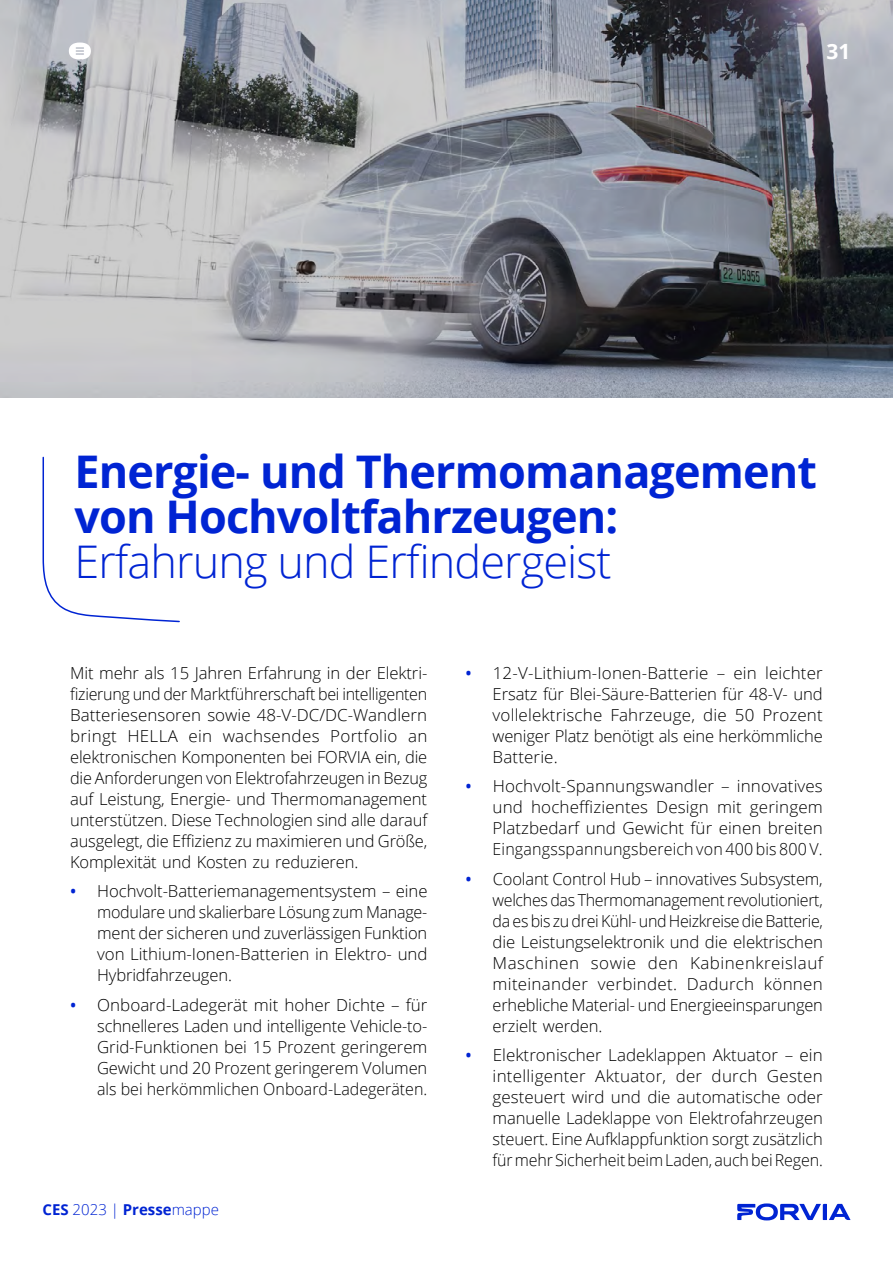
<style>
.page{position:relative;width:893px;height:1263px;background:#fff}
.page>*{position:absolute;margin:0;border:0;box-sizing:border-box;transform-origin:0 0}
.t1{font:700 45px/45px "Open Sans";letter-spacing:-.02em;color:#0024d3}
.t2{font:300 45px "Open Sans";letter-spacing:-.02em;color:#0024d3}
.t3{font:700 21px "Open Sans";color:#fff}
.t4{font:300 16.5px/21px "Open Sans";letter-spacing:-.01em;color:#000;text-align:justify}
.t5{font:300 15px "Open Sans";color:#0024d3}
.s1{font-weight:600;color:#0024d3}
.s2{font-weight:700}
</style>
<div class="page">
<svg style="left:42px;top:456px;width:138px;height:167px"></svg>
<svg style="left:0;top:0;width:893px;height:398px;background:#8d9096"></svg>
<svg style="left:737px;top:1203px;width:113px;height:17px"></svg>
<svg style="left:69px;top:43px;width:22px;height:17px"></svg>
<p class="t3" style="left:826px;top:36px;width:25px">31</p>
<h1 class="t1" style="left:74px;top:448px;width:744px">Energie- und Thermomanagement von Hochvoltfahrzeugen:</h1>
<h1 class="t2" style="left:74px;top:531px;width:539px">Erfahrung und Erfindergeist</h1>
<p class="t4" style="left:70px;top:662px;width:359px">Mit mehr als 15 Jahren Erfahrung in der Elektri&shy;fizierung und der Marktführerschaft bei intelligenten Batteriesensoren sowie 48-V-DC/DC-Wandlern bringt HELLA ein wachsendes Portfolio an elektronischen Komponenten bei FORVIA ein, die die Anforderungen von Elektrofahrzeugen in Bezug auf Leistung, Energie- und Thermomanagement unterstützen. Diese Technologien sind alle darauf ausgelegt, die Effizienz zu maximieren und Größe, Komplexität und Kosten zu reduzieren.</p>
<p class="t4" style="left:97px;top:880px;width:332px;text-indent:-27px"><span class="s1">•</span> Hochvolt-Batteriemanagementsystem – eine modulare und skalierbare Lösung zum Manage&shy;ment der sicheren und zuverlässigen Funktion von Lithium-Ionen-Batterien in Elektro- und Hybridfahrzeugen.</p>
<p class="t4" style="left:97px;top:994px;width:332px;text-indent:-27px"><span class="s1">•</span> Onboard-Ladegerät mit hoher Dichte – für schnelleres Laden und intelligente Vehicle-to-Grid-Funktionen bei 15 Prozent geringerem Gewicht und 20 Prozent geringerem Volumen als bei herkömmlichen Onboard-Ladegeräten.</p>
<p class="t5" style="left:43px;top:1199px;width:178px"><span class="s2">CES</span> 2023 | <span class="s2">Presse</span>mappe</p>
<p class="t4" style="left:493px;top:662px;width:332px;text-indent:-27px"><span class="s1">•</span> 12-V-Lithium-Ionen-Batterie – ein leichter Ersatz für Blei-Säure-Batterien für 48-V- und vollelektrische Fahrzeuge, die 50 Prozent weniger Platz benötigt als eine herkömmliche Batterie.</p>
<p class="t4" style="left:493px;top:775px;width:332px;text-indent:-27px"><span class="s1">•</span> Hochvolt-Spannungswandler – innovatives und hocheffizientes Design mit geringem Platzbedarf und Gewicht für einen breiten Eingangsspannungsbereich von 400 bis 800 V.</p>
<p class="t4" style="left:493px;top:868px;width:332px;text-indent:-27px"><span class="s1">•</span> Coolant Control Hub – innovatives Subsystem, welches das Thermomanagement revolutioniert, da es bis zu drei Kühl- und Heizkreise die Batterie, die Leistungselektronik und die elektrischen Maschinen sowie den Kabinenkreislauf miteinander verbindet. Dadurch können erhebliche Material- und Energieeinsparungen erzielt werden.</p>
<p class="t4" style="left:493px;top:1044px;width:332px;text-indent:-27px"><span class="s1">•</span> Elektronischer Ladeklappen Aktuator – ein intelligenter Aktuator, der durch Gesten gesteuert wird und die automatische oder manuelle Ladeklappe von Elektrofahrzeugen steuert. Eine Aufklappfunktion sorgt zusätzlich für mehr Sicherheit beim Laden, auch bei Regen.</p>
</div>
